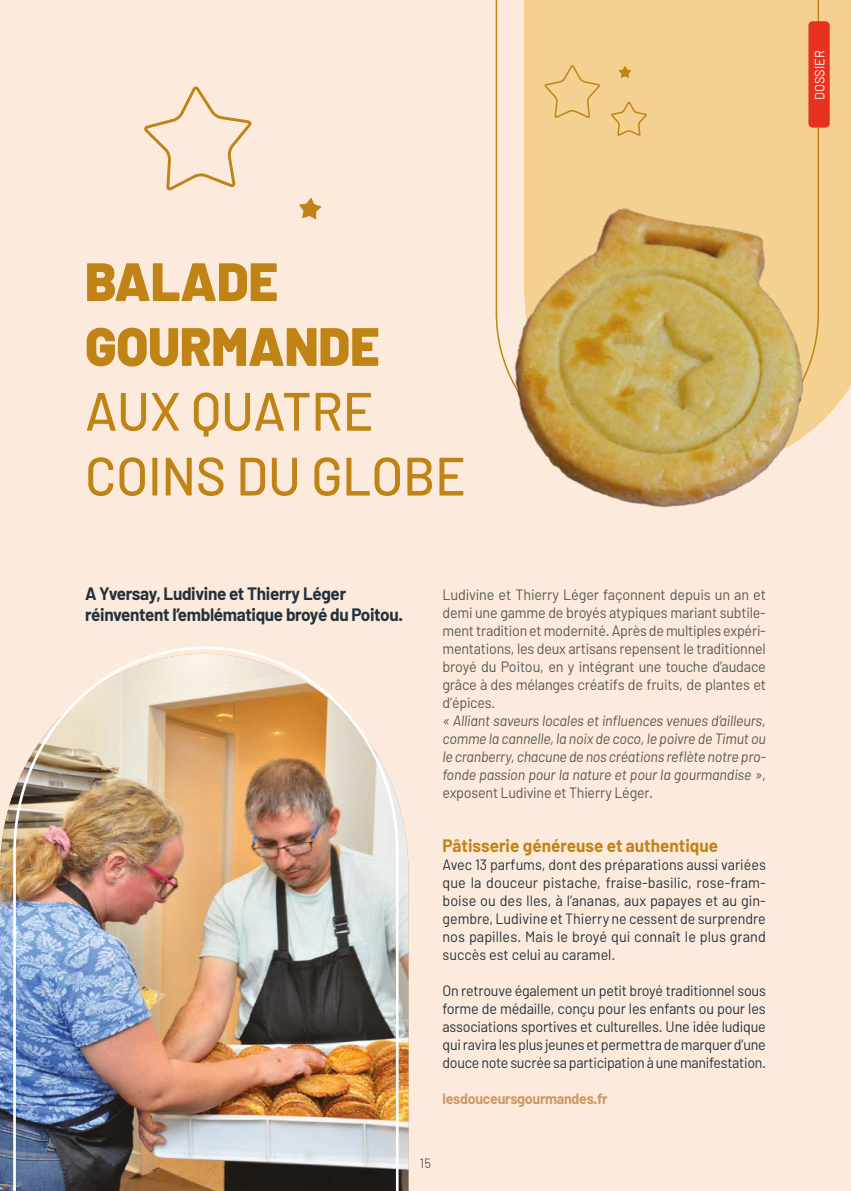
<style>
.page{position:relative;width:851px;height:1191px;background:#fff}
.page>*{position:absolute;margin:0;border:0;box-sizing:border-box;transform-origin:0 0}
.t1{font:500 54px/64.8px "Barlow";color:#c08416;scale:.95 1}
.t2{font:900 54px/64.8px "Barlow";color:#c08416;scale:.95 1}
.t3{font:700 18px/21.6px "Barlow";letter-spacing:-.02em;color:#23313c;scale:.95 1}
.t4{font:700 18px "Barlow";color:#c08416;scale:.95 1}
.t5{font:15px/18px "Barlow";letter-spacing:-.01em;color:#23313c;text-align:justify;scale:.95 1}
.t6{font:15px/18px "Barlow";letter-spacing:-.015em;color:#575756;text-align:justify;scale:.96 1}
.t7{font:italic 15px/18px "Barlow";letter-spacing:-.015em;color:#575756;text-align:justify;scale:.96 1}
.t8{font:700 15px "Barlow";letter-spacing:-.02em;color:#c96;scale:.95 1}
.t9{font:13.5px "Barlow";color:#fff;scale:.95 1}
.t10{font:13.5px "Barlow";color:#575756;scale:.95 1}
.s1{font-style:normal}
</style>
<div class="page">
<div style="left:0;top:0;width:850px;height:1191px;background:#fcebdc"></div>
<div style="left:524px;top:0;width:326px;height:296px;background:#f4d091"></div>
<svg style="left:819px;top:118px;width:31px;height:283px"></svg>
<svg style="left:495px;top:0;width:324px;height:203px"></svg>
<img style="left:0;top:797px;width:408px;height:394px">
<img style="left:495px;top:203px;width:345px;height:305px">
<img style="left:12px;top:646px;width:388px;height:545px">
<svg style="left:609px;top:100px;width:38px;height:37px"></svg>
<svg style="left:543px;top:64px;width:58px;height:55px"></svg>
<svg style="left:144px;top:86px;width:108px;height:105px"></svg>
<svg style="left:618px;top:66px;width:13px;height:12px"></svg>
<svg style="left:299px;top:197px;width:22px;height:22px"></svg>
<div style="left:808px;top:21px;width:21px;height:107px;background:#e6321f;border-radius:4px"></div>
<p class="t9" style="left:811px;top:100px;width:54px;rotate:-90deg">DOSSIER</p>
<h1 class="t2" style="left:85px;top:249px;width:311px">BALADE<br>GOURMANDE</h1>
<h1 class="t1" style="left:85px;top:378px;width:402px">AUX QUATRE<br>COINS DU GLOBE</h1>
<p class="t3" style="left:85px;top:582px;width:336px">A Yversay, Ludivine et Thierry Léger réinventent l’emblématique broyé du Poitou.</p>
<p class="t6" style="left:442px;top:585px;width:338px">Ludivine et Thierry Léger façonnent depuis un an et demi une gamme de broyés atypiques mariant subtile&shy;ment tradition et modernité. Après de multiples expéri&shy;mentations, les deux artisans repensent le traditionnel broyé du Poitou, en y intégrant une touche d’audace grâce à des mélanges créatifs de fruits, de plantes et d’épices.</p>
<p class="t7" style="left:442px;top:711px;width:338px">« Alliant saveurs locales et influences venues d’ailleurs, comme la cannelle, la noix de coco, le poivre de Timut ou le cranberry, chacune de nos créations reflète notre pro&shy;fonde passion pour la nature et pour la gourmandise »<span class="s1">, exposent Ludivine et Thierry Léger.</span></p>
<p class="t4" style="left:442px;top:834px;width:291px">Pâtisserie généreuse et authentique</p>
<p class="t5" style="left:442px;top:855px;width:342px">Avec 13 parfums, dont des préparations aussi variées que la douceur pistache, fraise-basilic, rose-fram&shy;boise ou des Iles, à l’ananas, aux papayes et au gin&shy;gembre, Ludivine et Thierry ne cessent de surprendre nos papilles. Mais le broyé qui connaît le plus grand succès est celui au caramel.</p>
<p class="t5" style="left:442px;top:981px;width:342px">On retrouve également un petit broyé traditionnel sous forme de médaille, conçu pour les enfants ou pour les associations sportives et culturelles. Une idée ludique qui ravira les plus jeunes et permettra de marquer d’une douce note sucrée sa participation à une manifestation.</p>
<p class="t8" style="left:442px;top:1089px;width:175px">lesdouceursgourmandes.fr</p>
<p class="t10" style="left:420px;top:1155px;width:13px">15</p>
</div>
